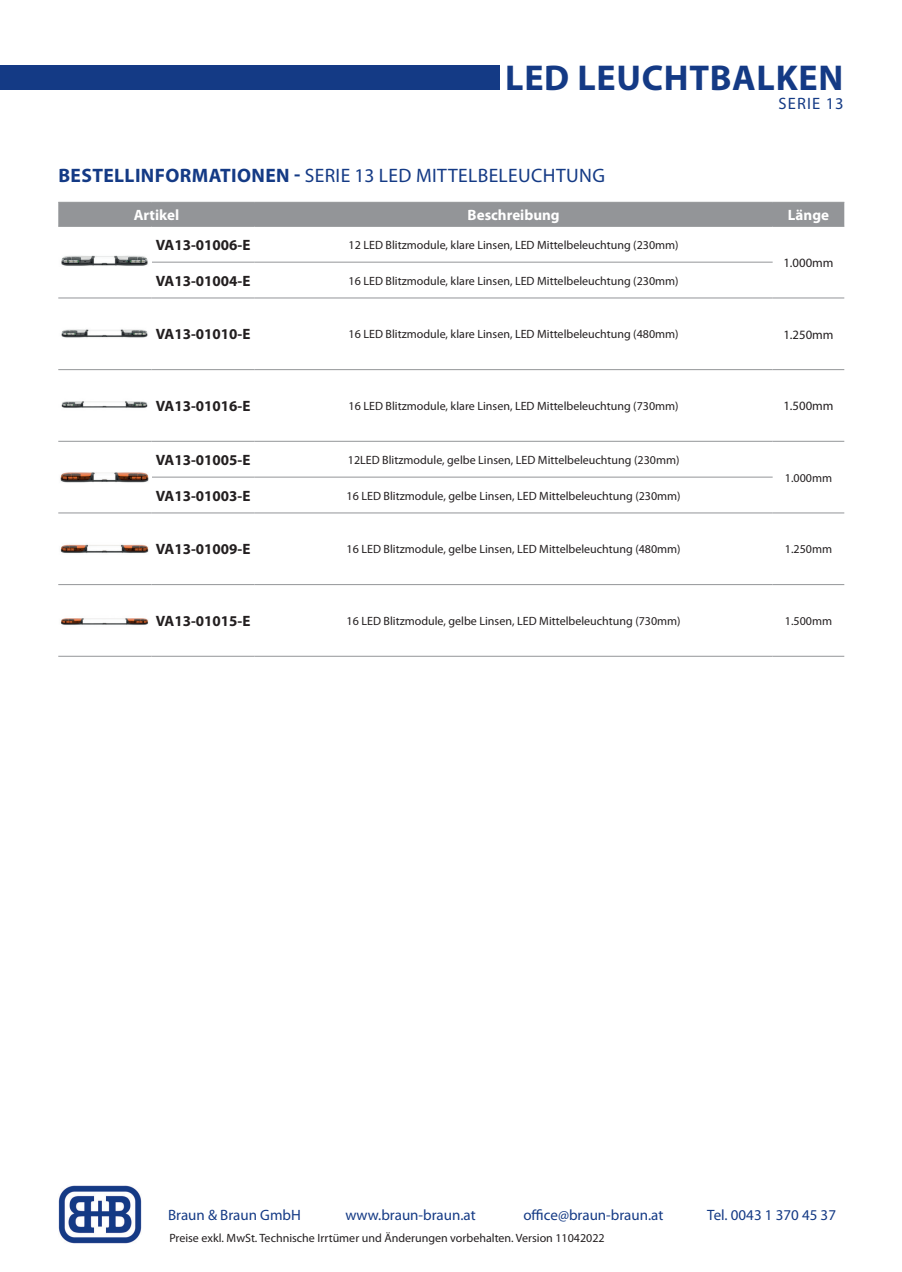
<style>
.page{position:relative;width:902px;height:1272px;background:#fff}
.page>*{position:absolute;margin:0;border:0;box-sizing:border-box;transform-origin:0 0}
.t1{font:700 36px "Myriad Pro";letter-spacing:.02em;color:#143a85}
.t2{font:19.5px "Myriad Pro";letter-spacing:.02em;color:#143a85}
.t3{font:16.5px "Myriad Pro";letter-spacing:.07em;color:#143a85}
.t4{font:700 15px "Myriad Pro";color:#231f20}
.t5{font:15px "Myriad Pro";color:#143a85}
.t6{font:700 15px "Myriad Pro";color:#fff}
.t7{font:12.75px "Myriad Pro";color:#231f20}
.t8{font:12px "Myriad Pro";color:#231f20}
.s1{font-weight:700}
</style>
<div class="page">
<img style="left:58px;top:1185px;width:83px;height:58px">
<div style="left:0;top:65px;width:499px;height:25px;background:#143a85"></div>
<div style="left:58px;top:203px;width:786px;height:23px;background:#939598"></div>
<hr style="left:58px;top:202px;width:93px;height:1px;background:#939598">
<hr style="left:151px;top:202px;width:103px;height:1px;background:#939598">
<hr style="left:254px;top:202px;width:518px;height:1px;background:#939598">
<hr style="left:772px;top:202px;width:72px;height:1px;background:#939598">
<hr style="left:58px;top:226px;width:93px;height:1px;background:#939598">
<hr style="left:151px;top:226px;width:103px;height:1px;background:#939598">
<hr style="left:254px;top:226px;width:518px;height:1px;background:#939598">
<hr style="left:772px;top:226px;width:72px;height:1px;background:#939598">
<hr style="left:151px;top:262px;width:103px;height:1px;background:#939598">
<hr style="left:254px;top:262px;width:518px;height:1px;background:#939598">
<hr style="left:58px;top:297px;width:93px;height:1px;background:#939598">
<hr style="left:151px;top:297px;width:103px;height:1px;background:#939598">
<hr style="left:254px;top:297px;width:518px;height:1px;background:#939598">
<hr style="left:772px;top:297px;width:72px;height:1px;background:#939598">
<hr style="left:58px;top:369px;width:93px;height:1px;background:#939598">
<hr style="left:151px;top:369px;width:103px;height:1px;background:#939598">
<hr style="left:254px;top:369px;width:518px;height:1px;background:#939598">
<hr style="left:772px;top:369px;width:72px;height:1px;background:#939598">
<hr style="left:58px;top:441px;width:93px;height:1px;background:#939598">
<hr style="left:151px;top:441px;width:103px;height:1px;background:#939598">
<hr style="left:254px;top:441px;width:518px;height:1px;background:#939598">
<hr style="left:772px;top:441px;width:72px;height:1px;background:#939598">
<hr style="left:151px;top:477px;width:103px;height:1px;background:#939598">
<hr style="left:254px;top:477px;width:518px;height:1px;background:#939598">
<hr style="left:58px;top:512px;width:93px;height:1px;background:#939598">
<hr style="left:151px;top:512px;width:103px;height:1px;background:#939598">
<hr style="left:254px;top:512px;width:518px;height:1px;background:#939598">
<hr style="left:772px;top:512px;width:72px;height:1px;background:#939598">
<hr style="left:58px;top:584px;width:93px;height:1px;background:#939598">
<hr style="left:151px;top:584px;width:103px;height:1px;background:#939598">
<hr style="left:254px;top:584px;width:518px;height:1px;background:#939598">
<hr style="left:772px;top:584px;width:72px;height:1px;background:#939598">
<hr style="left:58px;top:656px;width:93px;height:1px;background:#939598">
<hr style="left:151px;top:656px;width:103px;height:1px;background:#939598">
<hr style="left:254px;top:656px;width:518px;height:1px;background:#939598">
<hr style="left:772px;top:656px;width:72px;height:1px;background:#939598">
<img style="left:61px;top:255px;width:87px;height:11px">
<img style="left:61px;top:329px;width:87px;height:9px">
<img style="left:61px;top:401px;width:87px;height:7px">
<img style="left:60px;top:472px;width:89px;height:11px">
<img style="left:60px;top:544px;width:89px;height:9px">
<img style="left:61px;top:618px;width:88px;height:7px">
<h1 class="t1" style="left:505px;top:54px;width:339px">LED LEUCHTBALKEN</h1>
<h2 class="t2" style="left:58px;top:164px;width:548px"><span class="s1">BESTELLINFORMATIONEN -</span> SERIE 13 LED MITTELBELEUCHTUNG</h2>
<h3 class="t3" style="left:778px;top:94px;width:66px">SERIE 13</h3>
<p class="t6" style="left:134px;top:205px;width:47px">Artikel</p>
<p class="t6" style="left:467px;top:205px;width:94px">Beschreibung</p>
<p class="t6" style="left:787px;top:205px;width:43px">Länge</p>
<p class="t4" style="left:156px;top:235px;width:96px">VA13-01006-E</p>
<p class="t8" style="left:348px;top:237px;width:331px">12 LED Blitzmodule, klare Linsen, LED Mittelbeleuchtung (230mm)</p>
<p class="t7" style="left:783px;top:255px;width:52px">1.000mm</p>
<p class="t4" style="left:156px;top:271px;width:96px">VA13-01004-E</p>
<p class="t8" style="left:348px;top:273px;width:331px">16 LED Blitzmodule, klare Linsen, LED Mittelbeleuchtung (230mm)</p>
<p class="t4" style="left:156px;top:324px;width:96px">VA13-01010-E</p>
<p class="t8" style="left:348px;top:327px;width:331px">16 LED Blitzmodule, klare Linsen, LED Mittelbeleuchtung (480mm)</p>
<p class="t7" style="left:783px;top:326px;width:52px">1.250mm</p>
<p class="t4" style="left:156px;top:396px;width:96px">VA13-01016-E</p>
<p class="t8" style="left:348px;top:398px;width:331px">16 LED Blitzmodule, klare Linsen, LED Mittelbeleuchtung (730mm)</p>
<p class="t7" style="left:783px;top:398px;width:52px">1.500mm</p>
<p class="t4" style="left:156px;top:450px;width:96px">VA13-01005-E</p>
<p class="t8" style="left:348px;top:452px;width:333px">12LED Blitzmodule, gelbe Linsen, LED Mittelbeleuchtung (230mm)</p>
<p class="t4" style="left:156px;top:486px;width:96px">VA13-01003-E</p>
<p class="t8" style="left:346px;top:488px;width:335px">16 LED Blitzmodule, gelbe Linsen, LED Mittelbeleuchtung (230mm)</p>
<p class="t8" style="left:784px;top:470px;width:49px">1.000mm</p>
<p class="t4" style="left:156px;top:539px;width:96px">VA13-01009-E</p>
<p class="t8" style="left:346px;top:542px;width:335px">16 LED Blitzmodule, gelbe Linsen, LED Mittelbeleuchtung (480mm)</p>
<p class="t8" style="left:784px;top:542px;width:49px">1.250mm</p>
<p class="t4" style="left:156px;top:611px;width:96px">VA13-01015-E</p>
<p class="t8" style="left:346px;top:613px;width:335px">16 LED Blitzmodule, gelbe Linsen, LED Mittelbeleuchtung (730mm)</p>
<p class="t8" style="left:784px;top:613px;width:49px">1.500mm</p>
<p class="t5" style="left:168px;top:1205px;width:134px">Braun &amp; Braun GmbH</p>
<p class="t5" style="left:345px;top:1205px;width:132px">www.braun-braun.at</p>
<p class="t5" style="left:523px;top:1205px;width:141px">office@braun-braun.at</p>
<p class="t5" style="left:707px;top:1205px;width:130px">Tel. 0043 1 370 45 37</p>
<p class="t8" style="left:169px;top:1230px;width:437px">Preise exkl. MwSt. Technische Irrtümer und Änderungen vorbehalten. Version 11042022</p>
</div>
